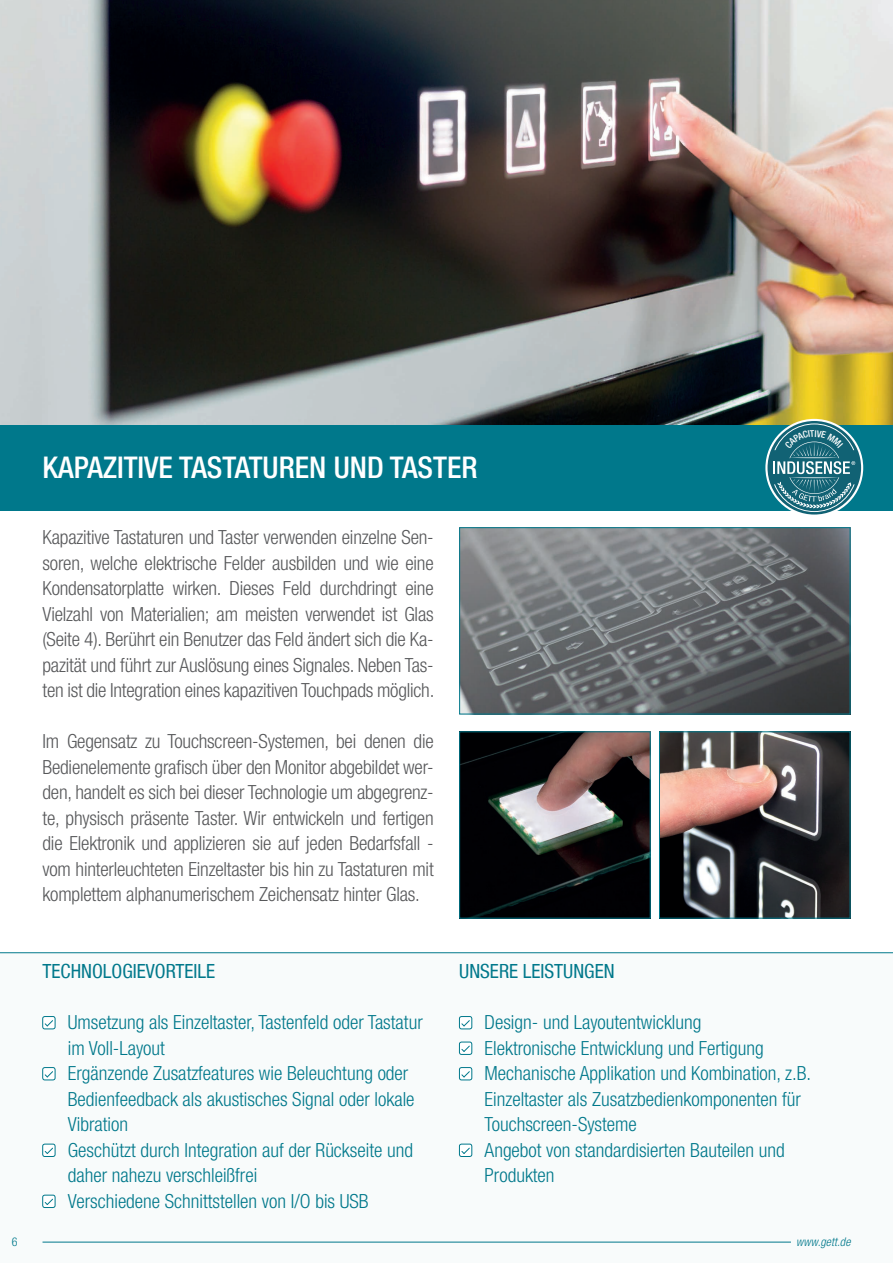
<style>
.page{position:relative;width:893px;height:1263px;background:#fff}
.page>*{position:absolute;margin:0;border:0;box-sizing:border-box;transform-origin:0 0}
.t1{font:500 condensed 30px "Helvetica Neue LT Com";color:#fff}
.t2{font:300 condensed 19.5px/25.5px "Helvetica Neue LT Com";letter-spacing:-.01em;color:#57585a;text-align:justify}
.t3{font:300 condensed 19.5px/25.5px "Helvetica Neue LT Com";color:#00788b}
.t4{font:condensed 19.5px "Helvetica Neue LT Com";color:#00788b}
.t5{font:italic 300 condensed 12px "Helvetica Neue LT Com";letter-spacing:.015em;color:#00788b}
.t6{font:300 condensed 12px "Helvetica Neue LT Com";color:#00788b}
</style>
<div class="page">
<svg style="left:0;top:952px;width:893px;height:291px"></svg>
<img style="left:0;top:0;width:893px;height:425px">
<img style="left:461px;top:529px;width:387px;height:183px">
<div style="left:459px;top:527px;width:391px;height:187px;border:1px solid #00788b"></div>
<img style="left:461px;top:733px;width:188px;height:183px">
<div style="left:459px;top:731px;width:192px;height:187px;border:1px solid #00788b"></div>
<img style="left:661px;top:733px;width:187px;height:183px">
<div style="left:659px;top:731px;width:191px;height:187px;border:1px solid #00788b"></div>
<div style="left:0;top:425px;width:893px;height:85px;background:#00788b"></div>
<div style="left:43px;top:1016px;width:12px;height:13px;background:#fff;border-radius:2px"></div>
<div style="left:43px;top:1016px;width:12px;height:13px;border:1px solid #00788b;border-radius:2px"></div>
<svg style="left:44px;top:1019px;width:10px;height:8px"></svg>
<div style="left:459px;top:1016px;width:13px;height:13px;background:#fff;border-radius:2px"></div>
<div style="left:459px;top:1016px;width:13px;height:13px;border:1px solid #00788b;border-radius:2px"></div>
<svg style="left:460px;top:1019px;width:11px;height:8px"></svg>
<div style="left:459px;top:1042px;width:13px;height:12px;background:#fff;border-radius:2px"></div>
<div style="left:459px;top:1042px;width:13px;height:12px;border:1px solid #00788b;border-radius:2px"></div>
<svg style="left:460px;top:1045px;width:11px;height:8px"></svg>
<div style="left:459px;top:1067px;width:13px;height:13px;background:#fff;border-radius:2px"></div>
<div style="left:459px;top:1067px;width:13px;height:13px;border:1px solid #00788b;border-radius:2px"></div>
<svg style="left:460px;top:1070px;width:11px;height:8px"></svg>
<div style="left:43px;top:1067px;width:12px;height:13px;background:#fff;border-radius:2px"></div>
<div style="left:43px;top:1067px;width:12px;height:13px;border:1px solid #00788b;border-radius:2px"></div>
<svg style="left:44px;top:1070px;width:10px;height:8px"></svg>
<div style="left:43px;top:1144px;width:12px;height:12px;background:#fff;border-radius:2px"></div>
<div style="left:43px;top:1144px;width:12px;height:13px;border:1px solid #00788b;border-radius:2px"></div>
<svg style="left:44px;top:1147px;width:10px;height:8px"></svg>
<div style="left:459px;top:1144px;width:13px;height:12px;background:#fff;border-radius:2px"></div>
<div style="left:459px;top:1144px;width:13px;height:13px;border:1px solid #00788b;border-radius:2px"></div>
<svg style="left:460px;top:1147px;width:11px;height:8px"></svg>
<div style="left:43px;top:1195px;width:12px;height:12px;background:#fff;border-radius:2px"></div>
<div style="left:43px;top:1195px;width:12px;height:13px;border:1px solid #00788b;border-radius:2px"></div>
<svg style="left:44px;top:1198px;width:10px;height:8px"></svg>
<hr style="left:43px;top:1242px;width:748px;height:1px;background:#00788b">
<svg style="left:765px;top:419px;width:98px;height:98px"></svg>
<div style="left:767px;top:421px;width:94px;height:93px;background:#116274;border-radius:50%"></div>
<svg style="left:773px;top:423px;width:82px;height:89px"></svg>
<h1 class="t1" style="left:43px;top:450px;width:437px">KAPAZITIVE TASTATUREN UND TASTER</h1>
<p class="t2" style="left:43px;top:525px;width:393px">Kapazitive Tastaturen und Taster verwenden einzelne Sen&shy;soren, welche elektrische Felder ausbilden und wie eine Kondensatorplatte wirken. Dieses Feld durchdringt eine Vielzahl von Materialien; am meisten verwendet ist Glas (Seite 4). Berührt ein Benutzer das Feld ändert sich die Ka&shy;pazität und führt zur Auslösung eines Signales. Neben Tas&shy;ten ist die Integration eines kapazitiven Touchpads möglich.</p>
<p class="t2" style="left:43px;top:729px;width:393px">Im Gegensatz zu Touchscreen-Systemen, bei denen die Bedienelemente grafisch über den Monitor abgebildet wer&shy;den, handelt es sich bei dieser Technologie um abgegrenz&shy;te, physisch präsente Taster. Wir entwickeln und fertigen die Elektronik und applizieren sie auf jeden Bedarfsfall - vom hinterleuchteten Einzeltaster bis hin zu Tastaturen mit komplettem alphanumerischem Zeichensatz hinter Glas.</p>
<p class="t4" style="left:43px;top:960px;width:174px">TECHNOLOGIEVORTEILE</p>
<p class="t3" style="left:68px;top:1009px;width:356px">Umsetzung als Einzeltaster, Tastenfeld oder Tastatur im Voll-Layout<br>Ergänzende Zusatzfeatures wie Beleuchtung oder Bedienfeedback als akustisches Signal oder lokale Vibration<br>Geschützt durch Integration auf der Rückseite und daher nahezu verschleißfrei<br>Verschiedene Schnittstellen von I/O bis USB</p>
<p class="t4" style="left:459px;top:959px;width:157px">UNSERE LEISTUNGEN</p>
<p class="t3" style="left:485px;top:1009px;width:328px">Design- und Layoutentwicklung<br>Elektronische Entwicklung und Fertigung Mechanische Applikation und Kombination, z.B.<br>Einzeltaster als Zusatzbedienkomponenten für Touchscreen-Systeme<br>Angebot von standardisierten Bauteilen und Produkten</p>
<p class="t6" style="left:12px;top:1235px;width:7px">6</p>
<p class="t5" style="left:796px;top:1235px;width:56px">www.gett.de</p>
</div>
